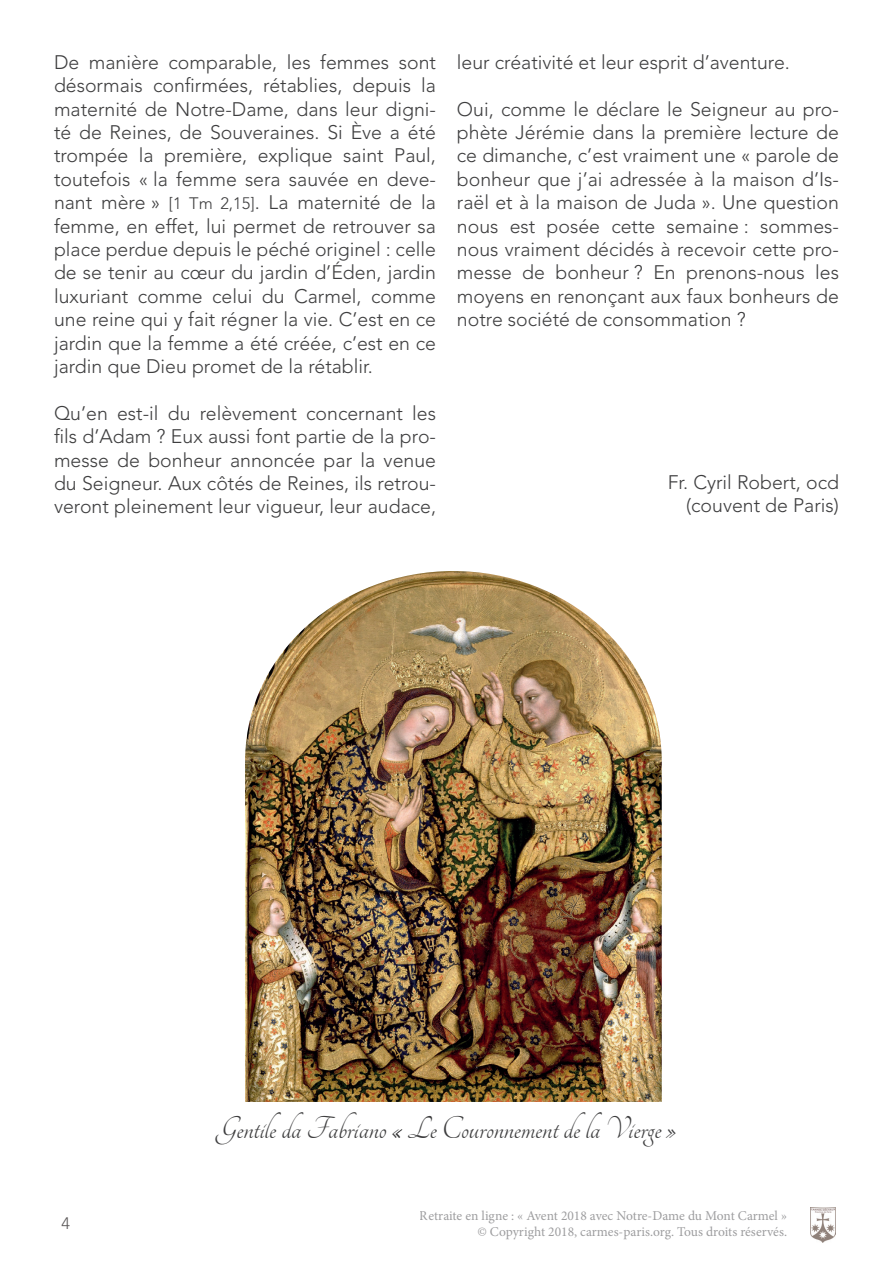
<style>
.page{position:relative;width:893px;height:1263px;background:#fff}
.page>*{position:absolute;margin:0;border:0;box-sizing:border-box;transform-origin:0 0}
.t1{font:34.5px "Tangerine";color:#3e3e3f}
.t2{font:300 19.5px/23.4px "Avenir LT Std";color:#3e3e3f;text-align:justify}
.t3{font:300 16.5px "Avenir LT Std";color:#231f20}
.t4{font:13.5px/16.2px "Minion Pro";letter-spacing:-.005em;color:#5c5c5f;text-align:right}
.s1{font-size:16.5px}
</style>
<div class="page">
<img style="left:810px;top:1208px;width:25px;height:35px">
<img style="left:245px;top:571px;width:417px;height:531px">
<p class="t2" style="left:54px;top:50px;width:384px">De manière comparable, les femmes sont désormais confirmées, rétablies, depuis la maternité de Notre-Dame, dans leur digni&shy;té de Reines, de Souveraines. Si Ève a été trompée la première, explique saint Paul, toutefois « la femme sera sauvée en deve&shy;nant mère » <span class="s1">[1 Tm 2,15]</span>. La maternité de la femme, en effet, lui permet de retrouver sa place perdue depuis le péché originel : celle de se tenir au cœur du jardin d’Éden, jardin luxuriant comme celui du Carmel, comme une reine qui y fait régner la vie. C’est en ce jardin que la femme a été créée, c’est en ce jardin que Dieu promet de la rétablir.</p>
<p class="t2" style="left:54px;top:401px;width:384px">Qu’en est-il du relèvement concernant les fils d’Adam ? Eux aussi font partie de la pro&shy;messe de bonheur annoncée par la venue du Seigneur. Aux côtés de Reines, ils retrou&shy;veront pleinement leur vigueur, leur audace,</p>
<p class="t2" style="left:457px;top:50px;width:335px">leur créativité et leur esprit d’aventure.</p>
<p class="t2" style="left:457px;top:97px;width:384px">Oui, comme le déclare le Seigneur au pro&shy;phète Jérémie dans la première lecture de ce dimanche, c’est vraiment une « parole de bonheur que j’ai adressée à la maison d’Is&shy;raël et à la maison de Juda ». Une question nous est posée cette semaine : sommes&shy;nous vraiment décidés à recevoir cette pro&shy;messe de bonheur ? En prenons-nous les moyens en renonçant aux faux bonheurs de notre société de consommation ?</p>
<p class="t2" style="left:668px;top:470px;width:173px;text-align:right">Fr. Cyril Robert, ocd (couvent de Paris)</p>
<h1 class="t1" style="left:217px;top:1112px;width:461px">Gentile da Fabriano «Le Couronnement de la Vierge »</h1>
<p class="t3" style="left:61px;top:1214px;width:10px">4</p>
<p class="t4" style="left:420px;top:1207px;width:369px">Retraite en ligne : « Avent 2018 avec Notre-Dame du Mont Carmel » © Copyright 2018, carmes-paris.org. Tous droits réservés.</p>
</div>
